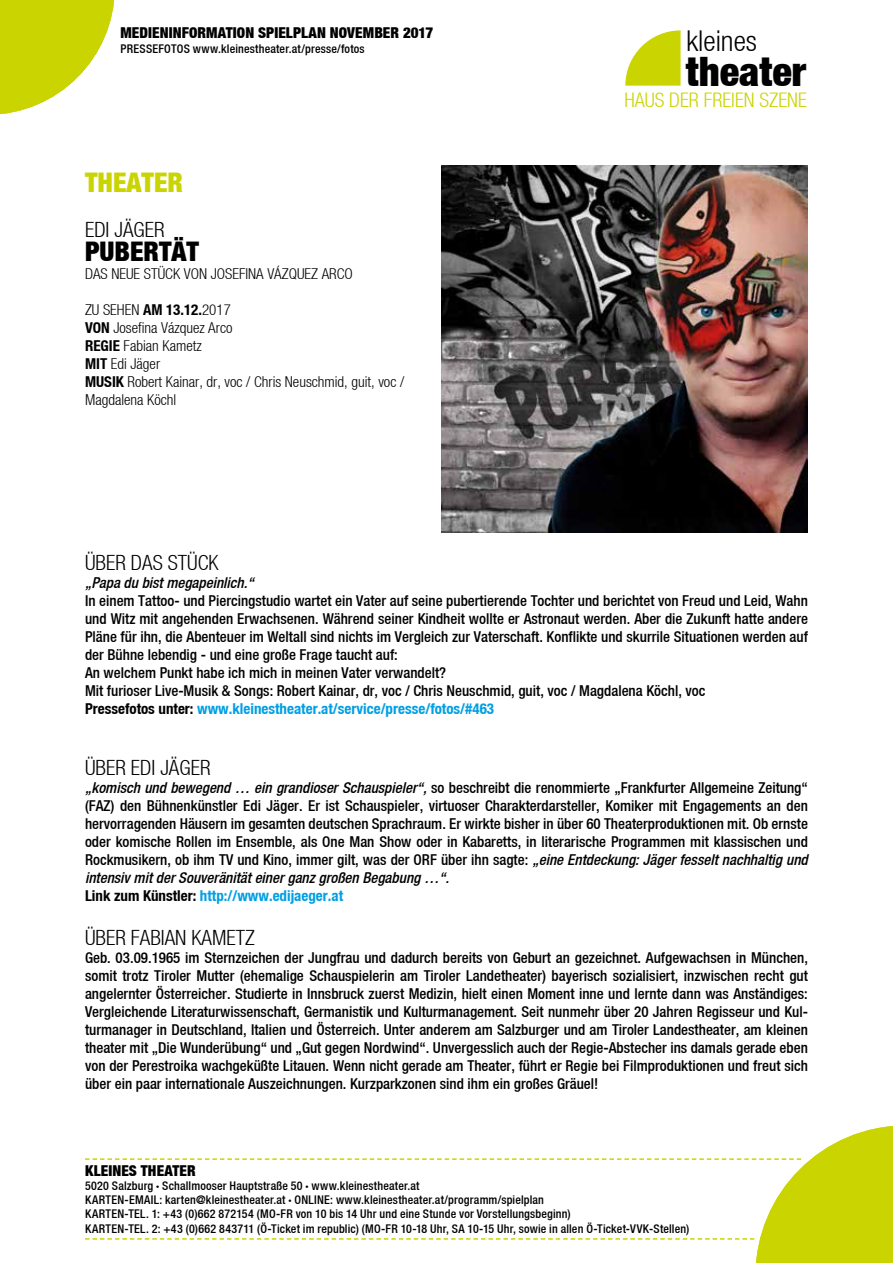
<style>
.page{position:relative;width:893px;height:1263px;background:#fff}
.page>*{position:absolute;margin:0;border:0;box-sizing:border-box;transform-origin:0 0}
.t1{font:40.5px "Helvetica Neue Black Cond";color:#000}
.t2{font:28.65px "Helvetica Neue Light Cond";color:#000}
.t3{font:27px "Helvetica Neue Black Cond";color:#000}
.t4{font:27px "Helvetica Neue Black Cond";color:#cad400}
.t5{font:21px "Helvetica Neue Light Cond";color:#000}
.t6{font:20.1px "Helvetica Neue Light Cond";color:#cad400}
.t7{font:15px/18px "Helvetica Neue Medium Cond";color:#000;text-align:justify}
.t8{font:15px/18px "Helvetica Neue Light Cond";color:#000}
.t9{font:15px "Helvetica Neue Bold Cond";color:#009fe3}
.t10{font:15px "Helvetica Neue Medium Cond Obl";color:#000}
.t11{font:15px "Helvetica Neue Black Cond";letter-spacing:.005em;color:#000}
.t12{font:12px/14.2px "Helvetica Neue Medium Cond";letter-spacing:.015em;color:#000}
.s1{font-family:"Helvetica Neue Bold Cond"}
.s2{color:#000}
.s3{font-family:"Helvetica Neue Medium Cond Obl"}
.s4{font-family:"Helvetica Neue Black Cond"}
</style>
<div class="page">
<svg style="left:625px;top:30px;width:56px;height:56px"></svg>
<svg style="left:0;top:0;width:115px;height:115px"></svg>
<svg style="left:85px;top:1126px;width:808px;height:137px"></svg>
<img style="left:442px;top:166px;width:366px;height:366px">
<p class="t11" style="left:120px;top:24px;width:314px">MEDIENINFORMATION SPIELPLAN NOVEMBER 2017</p>
<p class="t12" style="left:120px;top:41px;width:246px">PRESSEFOTOS www.kleinestheater.at/presse/fotos</p>
<h3 class="t4" style="left:85px;top:166px;width:99px">THEATER</h3>
<h3 class="t5" style="left:85px;top:217px;width:81px">EDI JÄGER</h3>
<h3 class="t3" style="left:85px;top:235px;width:115px">PUBERTÄT</h3>
<p class="t8" style="left:85px;top:264px;width:269px">DAS NEUE STÜCK VON JOSEFINA VÁZQUEZ ARCO</p>
<p class="t8" style="left:85px;top:300px;width:321px">ZU SEHEN <span class="s1">AM 13.12.</span>2017<br><span class="s1">VON</span> Josefina Vázquez Arco<br><span class="s1">REGIE</span> Fabian Kametz<br><span class="s1">MIT</span> Edi Jäger<br><span class="s1">MUSIK</span> Robert Kainar, dr, voc / Chris Neuschmid, guit, voc /<br>Magdalena Köchl</p>
<h2 class="t2" style="left:686px;top:25px;width:72px">kleines</h2>
<h1 class="t1" style="left:686px;top:46px;width:122px">theater</h1>
<h3 class="t6" style="left:624px;top:88px;width:184px">HAUS DER FREIEN SZENE</h3>
<h3 class="t5" style="left:85px;top:551px;width:135px">ÜBER DAS STÜCK</h3>
<p class="t10" style="left:85px;top:574px;width:170px">„Papa du bist megapeinlich.“</p>
<p class="t7" style="left:85px;top:592px;width:724px;text-align:left">In einem Tattoo- und Piercingstudio wartet ein Vater auf seine pubertierende Tochter und berichtet von Freud und Leid, Wahn und Witz mit angehenden Erwachsenen. Während seiner Kindheit wollte er Astronaut werden. Aber die Zukunft hatte andere Pläne für ihn, die Abenteuer im Weltall sind nichts im Vergleich zur Vaterschaft. Konflikte und skurrile Situationen werden auf der Bühne lebendig - und eine große Frage taucht auf:<br>An welchem Punkt habe ich mich in meinen Vater verwandelt?<br>Mit furioser Live-Musik &amp; Songs: Robert Kainar, dr, voc / Chris Neuschmid, guit, voc / Magdalena Köchl, voc</p>
<p class="t9" style="left:85px;top:700px;width:410px"><span class="s2">Pressefotos unter:</span> www.kleinestheater.at/service/presse/fotos/#463</p>
<h3 class="t5" style="left:85px;top:756px;width:127px">ÜBER EDI JÄGER</h3>
<p class="t7" style="left:85px;top:779px;width:724px"><span class="s3">„komisch und bewegend … ein grandioser Schauspieler“,</span> so beschreibt die renommierte „Frankfurter Allgemeine Zeitung“ (FAZ) den Bühnenkünstler Edi Jäger. Er ist Schauspieler, virtuoser Charakterdarsteller, Komiker mit Engagements an den hervorragenden Häusern im gesamten deutschen Sprachraum. Er wirkte bisher in über 60 Theaterproduktionen mit. Ob ernste oder komische Rollen im Ensemble, als One Man Show oder in Kabaretts, in literarische Programmen mit klassischen und Rockmusikern, ob ihm TV und Kino, immer gilt, was der ORF über ihn sagte: <span class="s3">„eine Entdeckung: Jäger fesselt nachhaltig und</span></p>
<p class="t10" style="left:85px;top:869px;width:365px">intensiv mit der Souveränität einer ganz großen Begabung …“.</p>
<p class="t9" style="left:85px;top:887px;width:260px"><span class="s2">Link zum Künstler:</span> http://www.edijaeger.at</p>
<h3 class="t5" style="left:85px;top:925px;width:171px">ÜBER FABIAN KAMETZ</h3>
<p class="t7" style="left:85px;top:948px;width:724px">Geb. 03.09.1965 im Sternzeichen der Jungfrau und dadurch bereits von Geburt an gezeichnet. Aufgewachsen in München, somit trotz Tiroler Mutter (ehemalige Schauspielerin am Tiroler Landetheater) bayerisch sozialisiert, inzwischen recht gut angelernter Österreicher. Studierte in Innsbruck zuerst Medizin, hielt einen Moment inne und lernte dann was Anständiges:<br>Vergleichende Literaturwissenschaft, Germanistik und Kulturmanagement. Seit nunmehr über 20 Jahren Regisseur und Kul&shy;turmanager in Deutschland, Italien und Österreich. Unter anderem am Salzburger und am Tiroler Landestheater, am kleinen theater mit „Die Wunderübung“ und „Gut gegen Nordwind“. Unvergesslich auch der Regie-Abstecher ins damals gerade eben von der Perestroika wachgeküßte Litauen. Wenn nicht gerade am Theater, führt er Regie bei Filmproduktionen und freut sich über ein paar internationale Auszeichnungen. Kurzparkzonen sind ihm ein großes Gräuel!</p>
<p class="t11" style="left:85px;top:1161px;width:112px">KLEINES THEATER</p>
<p class="t12" style="left:85px;top:1178px;width:606px">5020 Salzburg <span class="s4">·</span> Schallmooser Hauptstraße 50 <span class="s4">·</span> www.kleinestheater.at<br>KARTEN-EMAIL: karten@kleinestheater.at <span class="s4">·</span> ONLINE: www.kleinestheater.at/programm/spielplan<br>KARTEN-TEL. 1: +43 (0)662 872154 (MO-FR von 10 bis 14 Uhr und eine Stunde vor Vorstellungsbeginn)<br>KARTEN-TEL. 2: +43 (0)662 843711 (Ö-Ticket im republic) (MO-FR 10-18 Uhr, SA 10-15 Uhr, sowie in allen Ö-Ticket-VVK-Stellen)</p>
</div>
